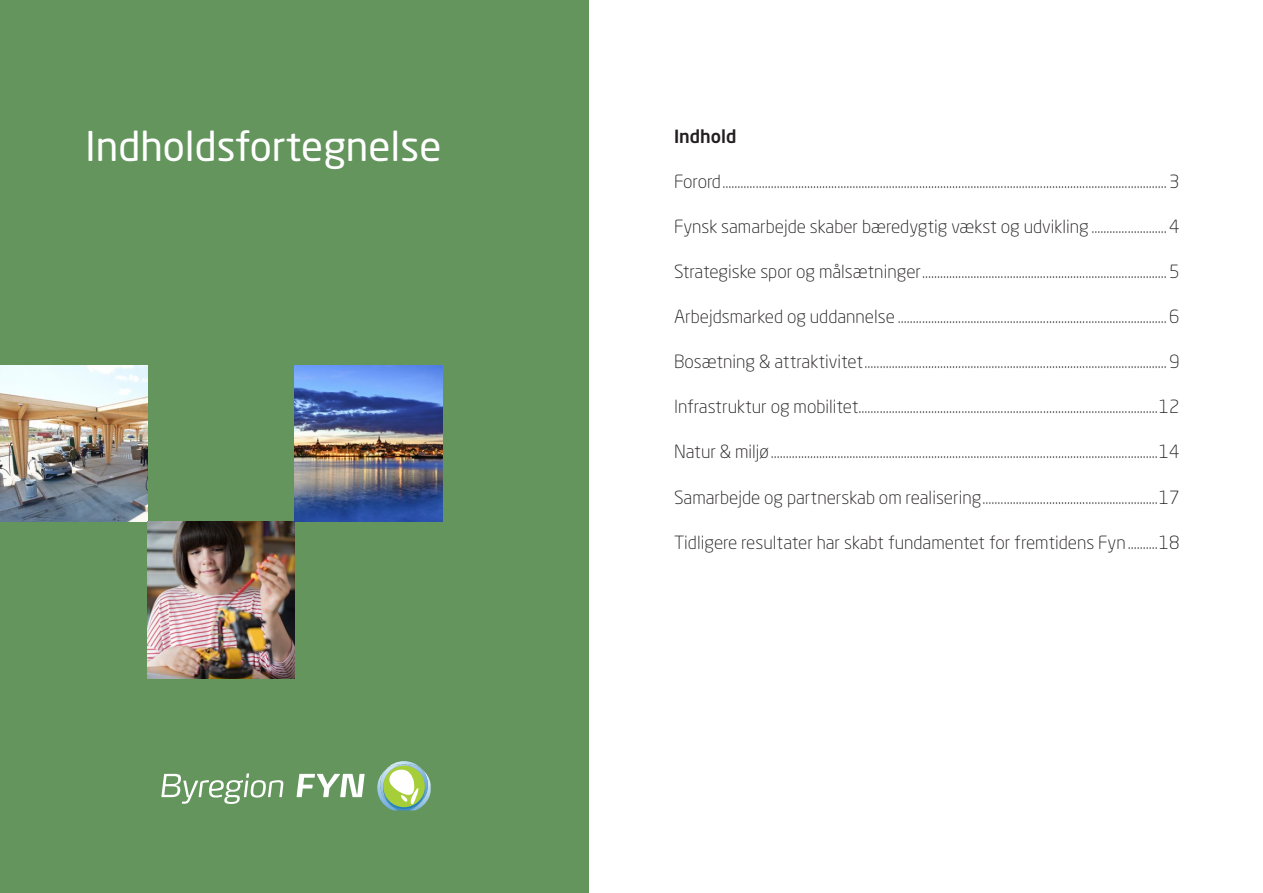
<style>
.page{position:relative;width:1263px;height:893px;background:#fff}
.page>*{position:absolute;margin:0;border:0;box-sizing:border-box;transform-origin:0 0}
.t1{font:40.5px "Neo Sans Std";color:#fff}
.t2{font:300 18px "Neo Sans Std";color:#231f20}
.t3{font:500 18px "Neo Sans Std";color:#231f20}
</style>
<div class="page">
<div style="left:0;top:0;width:589px;height:893px;background:#63955d"></div>
<svg style="left:161px;top:773px;width:122px;height:31px"></svg>
<svg style="left:297px;top:774px;width:68px;height:23px"></svg>
<svg style="left:377px;top:761px;width:54px;height:49px"></svg>
<img style="left:0;top:365px;width:147px;height:157px">
<img style="left:147px;top:522px;width:148px;height:156px">
<img style="left:295px;top:365px;width:147px;height:157px">
<p class="t1" style="left:85px;top:121px;width:358px">Indholdsfortegnelse</p>
<p class="t3" style="left:674px;top:125px;width:64px">Indhold</p>
<p class="t2" style="left:674px;top:171px;width:507px">Forord...................................................................................................................................................3</p>
<p class="t2" style="left:674px;top:216px;width:507px">Fynsk samarbejde skaber bæredygtig vækst og udvikling .........................4</p>
<p class="t2" style="left:674px;top:261px;width:507px">Strategiske spor og målsætninger.................................................................................5</p>
<p class="t2" style="left:674px;top:306px;width:507px">Arbejdsmarked og uddannelse .........................................................................................6</p>
<p class="t2" style="left:674px;top:351px;width:507px">Bosætning &amp; attraktivitet....................................................................................................9</p>
<p class="t2" style="left:674px;top:396px;width:507px">Infrastruktur og mobilitet...................................................................................................12</p>
<p class="t2" style="left:674px;top:441px;width:507px">Natur &amp; miljø................................................................................................................................14</p>
<p class="t2" style="left:674px;top:486px;width:507px">Samarbejde og partnerskab om realisering..........................................................17</p>
<p class="t2" style="left:674px;top:531px;width:507px">Tidligere resultater har skabt fundamentet for fremtidens Fyn..........18</p>
</div>
